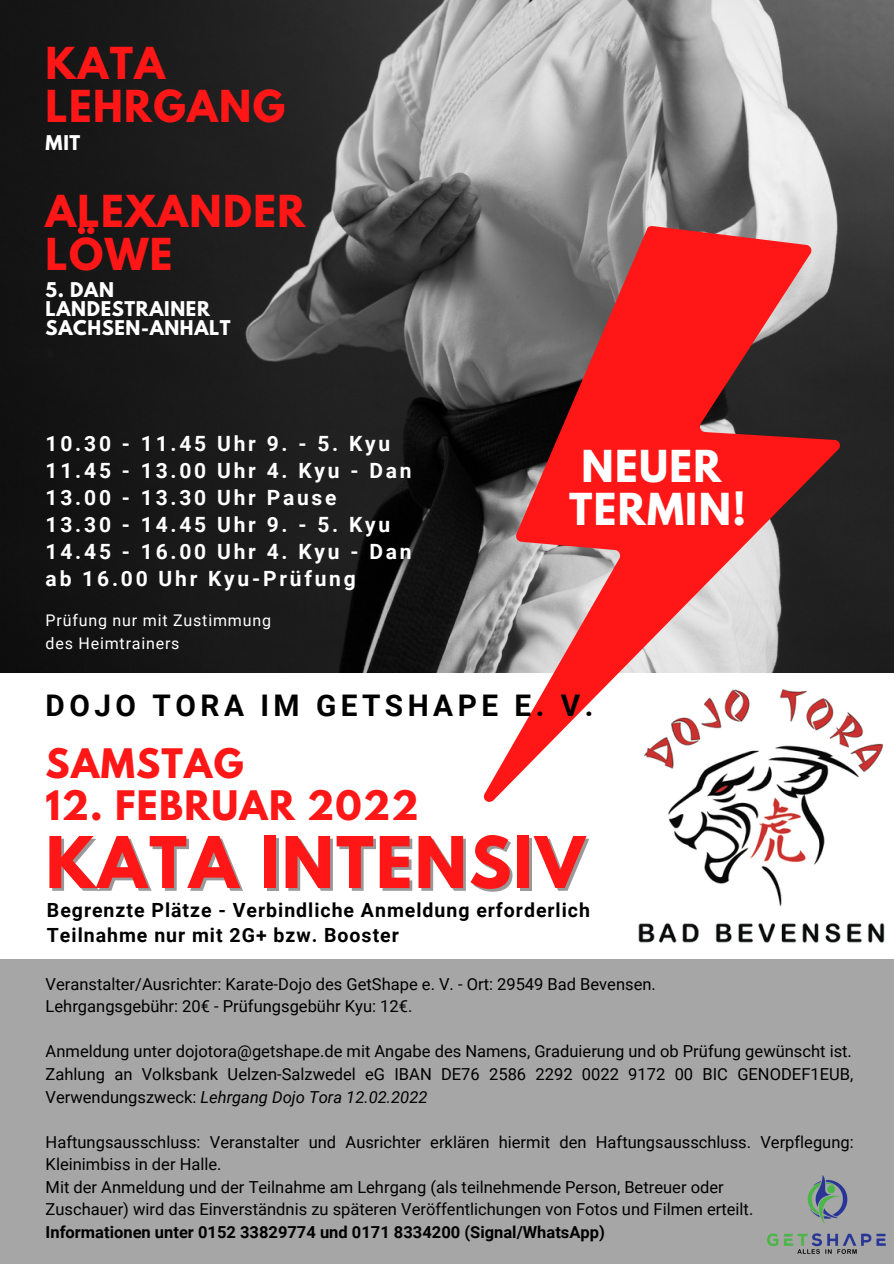
<style>
.page{position:relative;width:894px;height:1264px;background:#fff}
.page>*{position:absolute;margin:0;border:0;box-sizing:border-box;transform-origin:0 0}
.t1{font:700 63px "League Spartan";letter-spacing:.035em;color:#ff1616}
.t2{font:700 39px "League Spartan";letter-spacing:.035em;color:#ff1616}
.t3{font:700 39px "League Spartan";letter-spacing:.035em;color:#fff}
.t4{font:700 36px "League Spartan";letter-spacing:.035em;color:#ff1616}
.t5{font:700 29.85px "Roboto";letter-spacing:.15em;color:#000}
.t6{font:700 21px "Roboto";letter-spacing:.135em;color:#fff}
.t7{font:700 19.5px "Roboto";letter-spacing:.05em;color:#000}
.t8{font:700 18px "League Spartan";letter-spacing:.035em;color:#fff}
.t9{font:16.5px/22.5px "Roboto";color:#000}
.t10{font:700 16.5px "Roboto";color:#000}
.t11{font:16.05px "Roboto";letter-spacing:.05em;color:#fff}
.s1{font-style:italic}
</style>
<div class="page">
<div style="left:0;top:959px;width:893px;height:304px;background:#a6a6a6"></div>
<img style="left:0;top:0;width:893px;height:672px">
<img style="left:767px;top:1175px;width:117px;height:79px">
<img style="left:638px;top:865px;width:247px;height:78px">
<svg style="left:449px;top:192px;width:439px;height:673px"></svg>
<p class="t2" style="left:46px;top:44px;width:121px">KATA</p>
<p class="t2" style="left:46px;top:87px;width:241px">LEHRGANG</p>
<p class="t8" style="left:46px;top:133px;width:36px">MIT</p>
<p class="t2" style="left:46px;top:192px;width:261px">ALEXANDER</p>
<p class="t2" style="left:46px;top:234px;width:128px">LÖWE</p>
<p class="t8" style="left:46px;top:281px;width:70px">5. DAN</p>
<p class="t8" style="left:46px;top:300px;width:166px">LANDESTRAINER</p>
<p class="t8" style="left:46px;top:319px;width:186px">SACHSEN-ANHALT</p>
<p class="t6" style="left:46px;top:431px;width:346px">10.30 - 11.45 Uhr 9. - 5. Kyu</p>
<p class="t6" style="left:46px;top:458px;width:367px">11.45 - 13.00 Uhr 4. Kyu - Dan</p>
<p class="t6" style="left:46px;top:485px;width:292px">13.00 - 13.30 Uhr Pause</p>
<p class="t6" style="left:46px;top:512px;width:346px">13.30 - 14.45 Uhr 9. - 5. Kyu</p>
<p class="t6" style="left:46px;top:539px;width:367px">14.45 - 16.00 Uhr 4. Kyu - Dan</p>
<p class="t6" style="left:46px;top:566px;width:311px">ab 16.00 Uhr Kyu-Prüfung</p>
<p class="t11" style="left:46px;top:610px;width:227px">Prüfung nur mit Zustimmung</p>
<p class="t11" style="left:46px;top:634px;width:135px">des Heimtrainers</p>
<p class="t3" style="left:581px;top:447px;width:141px">NEUER</p>
<p class="t3" style="left:569px;top:489px;width:178px">TERMIN!</p>
<p class="t5" style="left:46px;top:688px;width:549px">DOJO TORA IM GETSHAPE E. V.</p>
<p class="t4" style="left:46px;top:745px;width:199px">SAMSTAG</p>
<p class="t4" style="left:46px;top:787px;width:374px">12. FEBRUAR 2022</p>
<p class="t1" style="left:46px;top:831px;width:540px">KATA INTENSIV</p>
<p class="t7" style="left:47px;top:898px;width:544px">Begrenzte Plätze - Verbindliche Anmeldung erforderlich</p>
<p class="t7" style="left:47px;top:923px;width:353px">Teilnahme nur mit 2G+ bzw. Booster</p>
<p class="t9" style="left:46px;top:973px;width:611px">Veranstalter/Ausrichter: Karate-Dojo des GetShape e. V. - Ort: 29549 Bad Bevensen.</p>
<p class="t9" style="left:46px;top:995px;width:368px">Lehrgangsgebühr: 20€ - Prüfungsgebühr Kyu: 12€.</p>
<p class="t9" style="left:46px;top:1040px;width:807px">Anmeldung unter dojotora@getshape.de mit Angabe des Namens, Graduierung und ob Prüfung gewünscht ist.</p>
<p class="t9" style="left:46px;top:1063px;width:809px">Zahlung an Volksbank Uelzen-Salzwedel eG IBAN DE76 2586 2292 0022 9172 00 BIC GENODEF1EUB,<br>Verwendungszweck: <span class="s1">Lehrgang Dojo Tora 12.02.2022</span></p>
<p class="t9" style="left:46px;top:1130px;width:809px">Haftungsausschluss: Veranstalter und Ausrichter erklären hiermit den Haftungsausschluss. Verpflegung:<br>Kleinimbiss in der Halle.</p>
<p class="t9" style="left:46px;top:1175px;width:679px">Mit der Anmeldung und der Teilnahme am Lehrgang (als teilnehmende Person, Betreuer oder</p>
<p class="t9" style="left:46px;top:1198px;width:709px">Zuschauer) wird das Einverständnis zu späteren Veröffentlichungen von Fotos und Filmen erteilt.</p>
<p class="t10" style="left:46px;top:1222px;width:560px">Informationen unter 0152 33829774 und 0171 8334200 (Signal/WhatsApp)</p>
</div>
